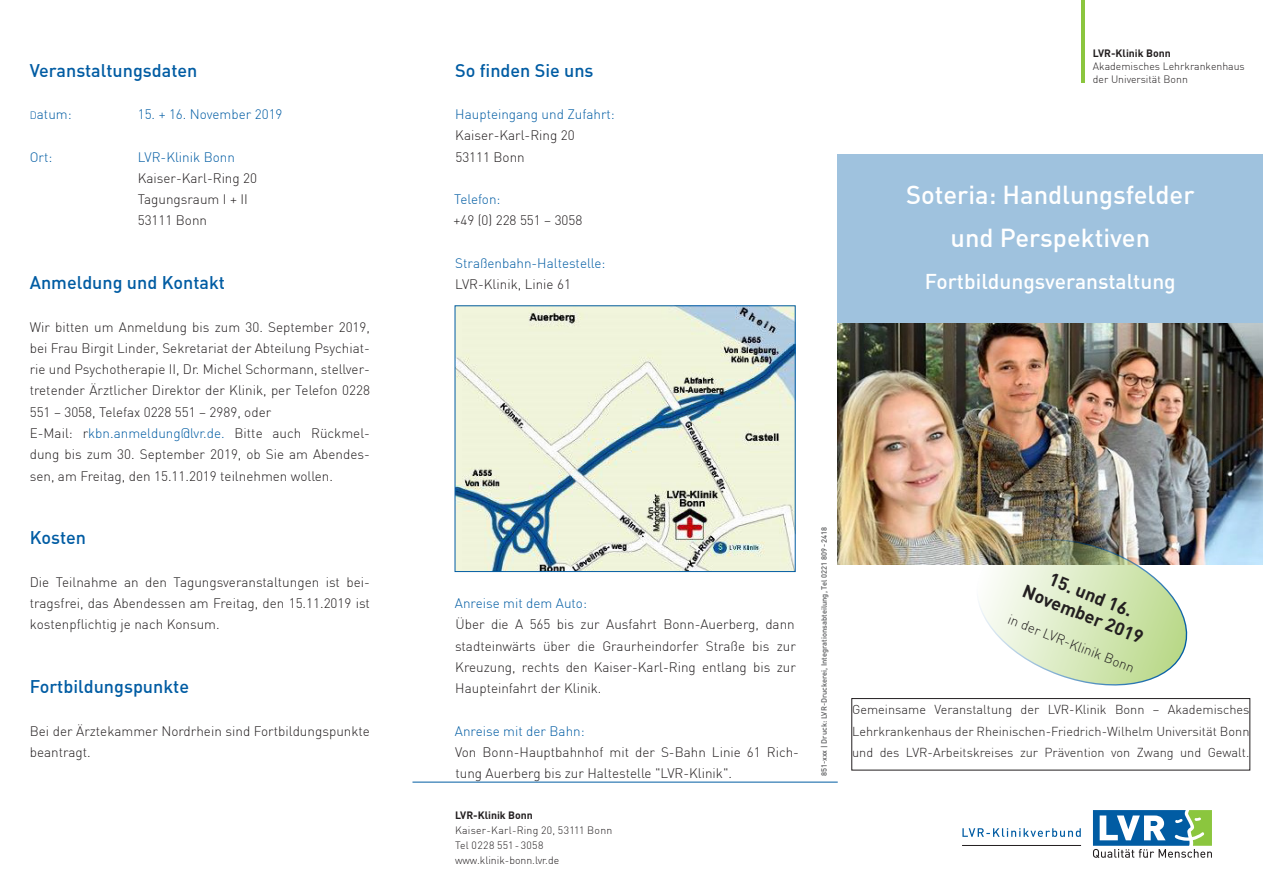
<style>
.page{position:relative;width:1263px;height:893px;background:#fff}
.page>*{position:absolute;margin:0;border:0;box-sizing:border-box;transform-origin:0 0}
.DIN_bold_9_pt_schwar{font:500 25.5px "DIN";color:#fff}
.DIN_bold_9_pt_schwar-2{font:500 21px "DIN";color:#fff}
.t1{font:500 18px "DIN";color:#015ca3}
.t2{font:700 18px "DIN";color:#231f20}
.t3{font:300 13.5px/21.3px "DIN";color:#231f20;text-align:justify}
.t4{font:300 13.5px "DIN";color:#015ca3}
.t5{font:300 12.75px/21.3px "DIN";color:#231f20}
.Dienststelle_I{font:300 10.5px/12.8px "DIN";color:#231f20}
.Abbinder{font:300 10.5px "DIN";letter-spacing:.02em;color:#231f20}
.Abbinder-2{font:300 10.5px "DIN";color:#231f20}
.Abbinder-3{font:300 10.5px "DIN";letter-spacing:.04em;color:#231f20}
.Abbinder-4{font:700 10.5px "DIN";color:#231f20}
.Dienststelle_I-2{font:700 10.5px "DIN";color:#231f20}
.t6{font:500 7.5px "DIN";color:#57585a}
.s1{font-size:10.5px}
.s2{color:#015ca3}
</style>
<div class="page">
<img style="left:838px;top:323px;width:425px;height:241px">
<div style="left:838px;top:155px;width:425px;height:168px;background:#9fc2de"></div>
<img style="left:457px;top:307px;width:336px;height:263px">
<div style="left:455px;top:305px;width:340px;height:267px;border:1px solid #015ca3"></div>
<img style="left:965px;top:529px;width:233px;height:157px">
<div style="left:851px;top:698px;width:399px;height:72px;border:1px solid #231f20"></div>
<hr style="left:1081px;top:0;width:3px;height:83px;background:#8bc63e">
<svg style="left:962px;top:828px;width:119px;height:9px"></svg>
<svg style="left:1093px;top:810px;width:119px;height:48px"></svg>
<hr style="left:962px;top:845px;width:119px;height:1px;background:#231f20">
<hr style="left:412px;top:782px;width:426px;height:1px;background:#015ca3">
<p class="t1" style="left:30px;top:59px;width:169px">Veranstaltungsdaten</p>
<p class="t4" style="left:30px;top:106px;width:43px"><span class="s1">D</span>atum:</p>
<p class="t4" style="left:138px;top:106px;width:146px">15. + 16. November 2019</p>
<p class="t4" style="left:30px;top:148px;width:24px">Ort:</p>
<p class="t4" style="left:138px;top:148px;width:99px">LVR-Klinik Bonn</p>
<p class="t3" style="left:138px;top:167px;width:121px">Kaiser-Karl-Ring 20</p>
<p class="t3" style="left:138px;top:188px;width:112px">Tagungsraum I + II</p>
<p class="t3" style="left:138px;top:210px;width:71px">53111 Bonn</p>
<p class="t1" style="left:30px;top:271px;width:197px">Anmeldung und Kontakt</p>
<p class="t3" style="left:30px;top:316px;width:342px">Wir bitten um Anmeldung bis zum 30. September 2019, bei Frau Birgit Linder, Sekretariat der Abteilung Psychiat&shy;rie und Psychotherapie II, Dr. Michel Schormann, stellver&shy;tretender Ärztlicher Direktor der Klinik, per Telefon 0228<br>551 – 3058, Telefax 0228 551 – 2989, oder</p>
<p class="t3" style="left:30px;top:422px;width:342px">E-Mail: r<span class="s2">kbn.anmeldung@lvr.de.</span> Bitte auch Rückmel&shy;dung bis zum 30. September 2019, ob Sie am Abendes&shy;sen, am Freitag, den 15.11.2019 teilnehmen wollen.</p>
<p class="t1" style="left:30px;top:526px;width:58px">Kosten</p>
<p class="t3" style="left:30px;top:571px;width:342px">Die Teilnahme an den Tagungsveranstaltungen ist bei&shy;tragsfrei, das Abendessen am Freitag, den 15.11.2019 ist kostenpflichtig je nach Konsum.</p>
<p class="t1" style="left:30px;top:675px;width:161px">Fortbildungspunkte</p>
<p class="t3" style="left:30px;top:720px;width:342px">Bei der Ärztekammer Nordrhein sind Fortbildungspunkte beantragt.</p>
<p class="t1" style="left:455px;top:59px;width:140px">So finden Sie uns</p>
<p class="t4" style="left:455px;top:106px;width:161px">Haupteingang und Zufahrt:</p>
<p class="t3" style="left:455px;top:125px;width:121px">Kaiser-Karl-Ring 20</p>
<p class="t3" style="left:455px;top:146px;width:71px">53111 Bonn</p>
<p class="t4" style="left:454px;top:191px;width:48px">Telefon:</p>
<p class="t3" style="left:453px;top:210px;width:130px">+49 (0) 228 551 – 3058</p>
<p class="t4" style="left:455px;top:255px;width:152px">Straßenbahn-Haltestelle:</p>
<p class="t3" style="left:455px;top:273px;width:117px">LVR-Klinik, Linie 61</p>
<p class="Dienststelle_I-2" style="left:1093px;top:47px;width:79px">LVR-Klinik Bonn</p>
<p class="Dienststelle_I" style="left:1093px;top:60px;width:153px">Akademisches Lehrkrankenhaus der Universität Bonn</p>
<p class="DIN_bold_9_pt_schwar" style="left:906px;top:179px;width:290px">Soteria: Handlungsfelder</p>
<p class="DIN_bold_9_pt_schwar" style="left:950px;top:221px;width:201px">und Perspektiven</p>
<p class="DIN_bold_9_pt_schwar-2" style="left:925px;top:268px;width:252px">Fortbildungsveranstaltung</p>
<p class="t4" style="left:455px;top:595px;width:134px">Anreise mit dem Auto:</p>
<p class="t3" style="left:455px;top:614px;width:342px">Über die A 565 bis zur Ausfahrt Bonn-Auerberg, dann stadteinwärts über die Graurheindorfer Straße bis zur Kreuzung, rechts den Kaiser-Karl-Ring entlang bis zur Haupteinfahrt der Klinik.</p>
<p class="t4" style="left:455px;top:722px;width:131px">Anreise mit der Bahn:</p>
<p class="t3" style="left:455px;top:741px;width:345px">Von Bonn-Hauptbahnhof mit der S-Bahn Linie 61 Rich&shy;tung Auerberg bis zur Haltestelle "LVR-Klinik".</p>
<p class="Abbinder-4" style="left:455px;top:809px;width:79px">LVR-Klinik Bonn</p>
<p class="Abbinder" style="left:455px;top:824px;width:159px">Kaiser-Karl-Ring 20, 53111 Bonn</p>
<p class="Abbinder-3" style="left:455px;top:839px;width:90px">Tel 0228 551-3058</p>
<p class="Abbinder-2" style="left:455px;top:854px;width:106px">www.klinik-bonn.lvr.de</p>
<p class="t6" style="left:819px;top:776px;width:251px;rotate:-90deg">851-xxx | Druck: LVR-Druckerei, Integrationsabteilung, Tel 0221 809-2418</p>
<p class="t2" style="left:1054px;top:567px;width:90px;rotate:22deg">15. und 16.</p>
<p class="t2" style="left:1028px;top:579px;width:130px;rotate:22deg">November 2019</p>
<p class="t3" style="left:1013px;top:608px;width:136px;rotate:22deg">in der LVR-Klinik Bonn</p>
<p class="t5" style="left:852px;top:699px;width:399px">Gemeinsame Veranstaltung der LVR-Klinik Bonn – Akademisches</p>
<p class="t5" style="left:852px;top:720px;width:399px">Lehrkrankenhaus der Rheinischen-Friedrich-Wilhelm Universität Bonn und des LVR-Arbeitskreises zur Prävention von Zwang und Gewalt.</p>
</div>
